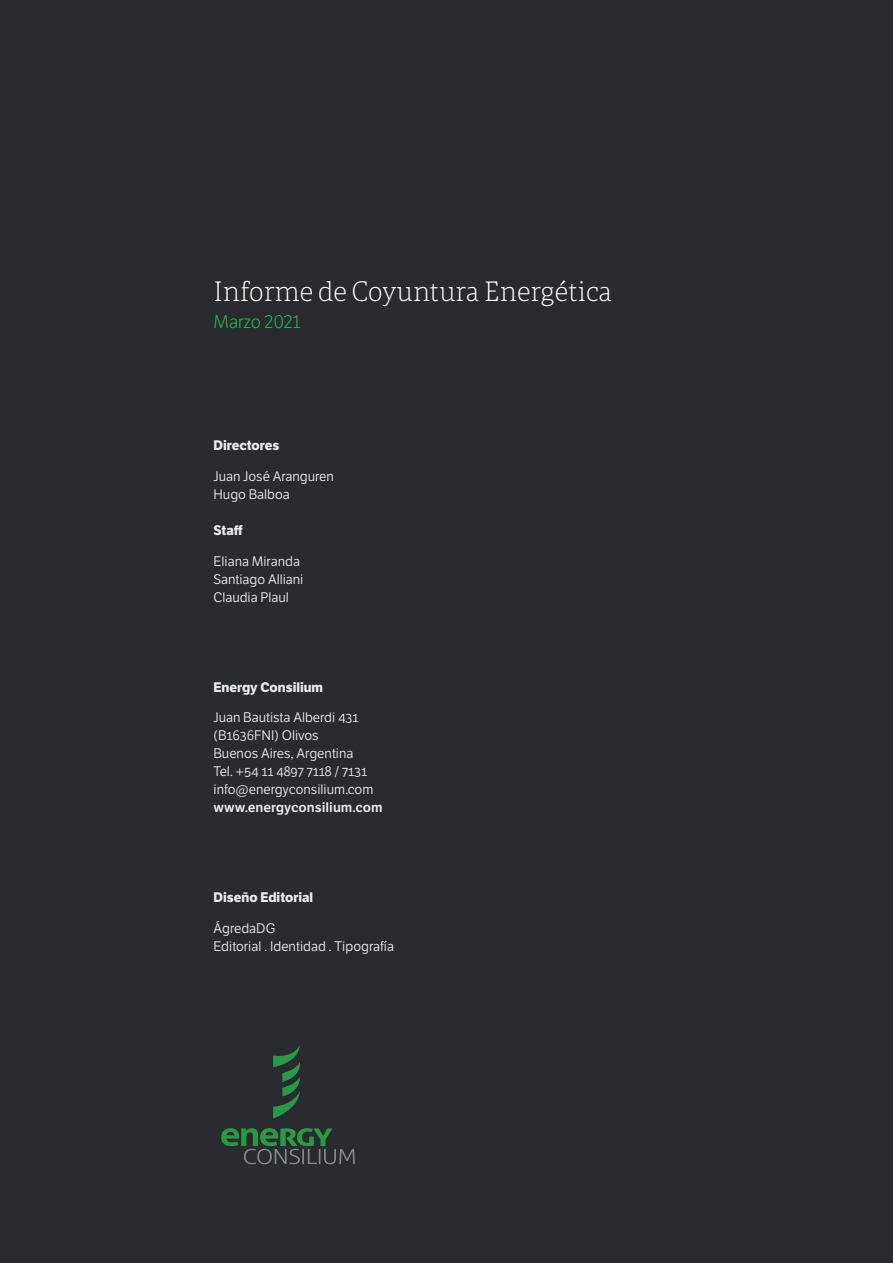
<style>
.page{position:relative;width:893px;height:1263px;background:#292b30}
.page>*{position:absolute;margin:0;border:0;box-sizing:border-box;transform-origin:0 0}
.t1{font:27px "Portada Th";color:#fff}
.t2{font:300 18px "LFT Etica";color:#26ba4d}
.t3{font:13.5px/18px "LFT Etica";color:#eceaea}
.t4{font:700 13.5px "LFT Etica";color:#eceaea}
.t5{font:13.5px "LFT Etica SB";color:#eceaea}
</style>
<div class="page">
<svg style="left:273px;top:1045px;width:27px;height:73px"></svg>
<svg style="left:221px;top:1128px;width:134px;height:36px"></svg>
<h1 class="t1" style="left:214px;top:273px;width:400px">Informe de Coyuntura Energética</h1>
<h2 class="t2" style="left:214px;top:312px;width:88px">Marzo 2021</h2>
<p class="t4" style="left:214px;top:437px;width:67px">Directores</p>
<p class="t3" style="left:214px;top:467px;width:122px">Juan José Aranguren<br>Hugo Balboa</p>
<p class="t4" style="left:214px;top:522px;width:31px">Staff</p>
<p class="t3" style="left:214px;top:552px;width:91px">Eliana Miranda<br>Santiago Alliani<br>Claudia Plaul</p>
<p class="t4" style="left:214px;top:679px;width:111px">Energy Consilium</p>
<p class="t3" style="left:214px;top:709px;width:161px">Juan Bautista Alberdi 431 (B1636FNI) Olivos<br>Buenos Aires, Argentina<br>Tel. +54 11 4897 7118 / 7131 info@energyconsilium.com</p>
<p class="t5" style="left:214px;top:799px;width:171px">www.energyconsilium.com</p>
<p class="t4" style="left:214px;top:889px;width:101px">Diseño Editorial</p>
<p class="t3" style="left:214px;top:920px;width:182px">ÁgredaDG<br>Editorial . Identidad . Tipografía</p>
</div>
